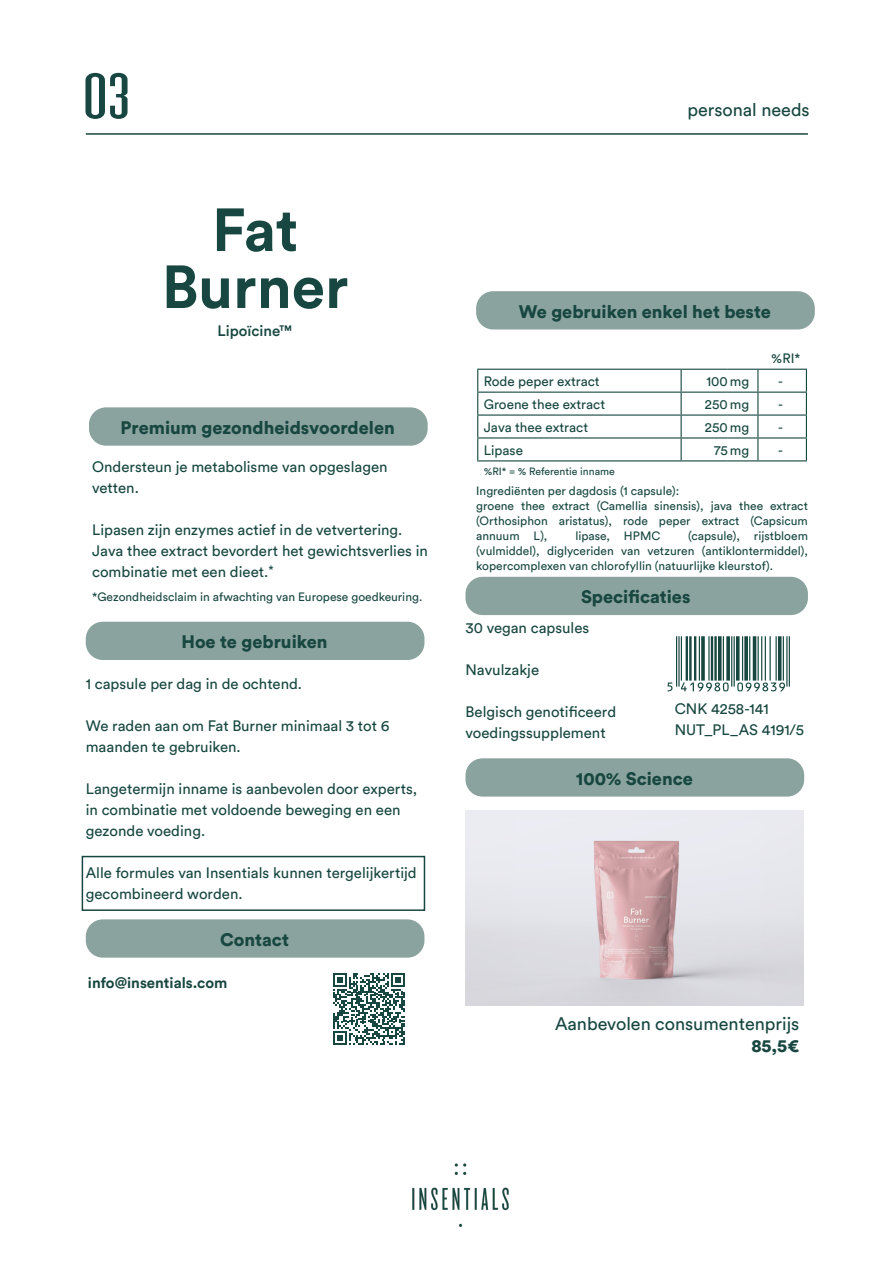
<style>
.page{position:relative;width:893px;height:1263px;background:#fff}
.page>*{position:absolute;margin:0;border:0;box-sizing:border-box;transform-origin:0 0}
.t1{font:67.5px "Knockout HTF26 Junior Flyweight";color:#174740;scale:1.52 1}
.t2{font:700 60px "Circular Std";color:#174740}
.t3{font:900 18px "Circular Std";color:#174740}
.t4{font:18px "Circular Std";color:#174740}
.t5{font:15px/21px "Circular Std";color:#174740}
.t6{font:700 15px "Circular Std";color:#174740}
.t7{font:500 15px "Circular Std";color:#174740}
.t8{font:13.5px "Circular Std";color:#174740}
.t9{font:12px/15px "Circular Std";color:#174740;text-align:justify}
.t10{font:10.5px "Circular Std";color:#174740}
</style>
<div class="page">
<div style="left:476px;top:291px;width:339px;height:38px;background:#8ba39f;border-radius:17px"></div>
<div style="left:465px;top:577px;width:343px;height:38px;background:#8ba39f;border-radius:17px"></div>
<div style="left:86px;top:919px;width:338px;height:39px;background:#8ba39f;border-radius:17px"></div>
<div style="left:89px;top:407px;width:339px;height:39px;background:#8ba39f;border-radius:17px"></div>
<div style="left:86px;top:622px;width:338px;height:38px;background:#8ba39f;border-radius:17px"></div>
<div style="left:465px;top:758px;width:339px;height:39px;background:#8ba39f;border-radius:17px"></div>
<img style="left:412px;top:1163px;width:97px;height:64px">
<hr style="left:86px;top:133px;width:722px;height:2px;background:#174740">
<img style="left:513px;top:818px;width:248px;height:179px">
<svg style="left:681px;top:370px;width:1px;height:90px"></svg>
<hr style="left:477px;top:369px;width:204px;height:1px;background:#174740">
<hr style="left:681px;top:369px;width:47px;height:1px;background:#174740">
<hr style="left:728px;top:369px;width:30px;height:1px;background:#174740">
<hr style="left:758px;top:369px;width:49px;height:1px;background:#174740">
<hr style="left:477px;top:392px;width:204px;height:1px;background:#174740">
<hr style="left:681px;top:392px;width:47px;height:1px;background:#174740">
<hr style="left:728px;top:392px;width:30px;height:1px;background:#174740">
<hr style="left:758px;top:392px;width:49px;height:1px;background:#174740">
<hr style="left:477px;top:414px;width:204px;height:2px;background:#174740">
<hr style="left:681px;top:414px;width:47px;height:2px;background:#174740">
<hr style="left:728px;top:414px;width:30px;height:2px;background:#174740">
<hr style="left:758px;top:414px;width:49px;height:2px;background:#174740">
<hr style="left:477px;top:437px;width:204px;height:1px;background:#174740">
<svg style="left:477px;top:370px;width:1px;height:90px"></svg>
<hr style="left:681px;top:437px;width:47px;height:1px;background:#174740">
<hr style="left:728px;top:437px;width:30px;height:1px;background:#174740">
<hr style="left:758px;top:437px;width:49px;height:1px;background:#174740">
<svg style="left:757px;top:370px;width:1px;height:90px"></svg>
<svg style="left:806px;top:370px;width:1px;height:90px"></svg>
<hr style="left:477px;top:460px;width:204px;height:1px;background:#174740">
<hr style="left:681px;top:460px;width:47px;height:1px;background:#174740">
<hr style="left:728px;top:460px;width:30px;height:1px;background:#174740">
<hr style="left:758px;top:460px;width:49px;height:1px;background:#174740">
<svg style="left:668px;top:636px;width:122px;height:55px"></svg>
<div style="left:82px;top:856px;width:343px;height:55px;border:2px solid #174740"></div>
<svg style="left:333px;top:973px;width:72px;height:71px"></svg>
<p class="t1" style="left:82px;top:64px;width:33px">03</p>
<p class="t2" style="left:212px;top:191px;width:88px">Fat</p>
<p class="t2" style="left:162px;top:248px;width:188px">Burner</p>
<p class="t7" style="left:217px;top:321px;width:76px">Lipoïcine™</p>
<p class="t3" style="left:121px;top:415px;width:276px">Premium gezondheidsvoordelen</p>
<p class="t5" style="left:92px;top:456px;width:297px">Ondersteun je metabolisme van opgeslagen vetten.</p>
<p class="t5" style="left:92px;top:519px;width:337px">Lipasen zijn enzymes actief in de vetvertering.<br>Java thee extract bevordert het gewichtsverlies in combinatie met een dieet.<sup>*</sup></p>
<p class="t9" style="left:92px;top:589px;width:332px">*Gezondheidsclaim in afwachting van Europese goedkeuring.</p>
<p class="t3" style="left:182px;top:630px;width:147px">Hoe te gebruiken</p>
<p class="t5" style="left:86px;top:673px;width:218px">1 capsule per dag in de ochtend.</p>
<p class="t5" style="left:86px;top:715px;width:305px">We raden aan om Fat Burner minimaal 3 tot 6 maanden te gebruiken.</p>
<p class="t5" style="left:86px;top:778px;width:333px">Langetermijn inname is aanbevolen door experts, in combinatie met voldoende beweging en een gezonde voeding.</p>
<p class="t5" style="left:86px;top:862px;width:332px">Alle formules van Insentials kunnen tergelijkertijd gecombineerd worden.</p>
<p class="t3" style="left:220px;top:927px;width:70px">Contact</p>
<p class="t6" style="left:88px;top:972px;width:141px">info@insentials.com</p>
<p class="t4" style="left:687px;top:99px;width:124px">personal needs</p>
<p class="t3" style="left:519px;top:299px;width:254px">We gebruiken enkel het beste</p>
<p class="t8" style="left:771px;top:350px;width:31px">%RI*</p>
<p class="t8" style="left:484px;top:373px;width:117px">Rode peper extract</p>
<p class="t8" style="left:706px;top:373px;width:44px">100 mg</p>
<p class="t8" style="left:778px;top:373px;width:6px">-</p>
<p class="t8" style="left:484px;top:396px;width:123px">Groene thee extract</p>
<p class="t8" style="left:705px;top:396px;width:46px">250 mg</p>
<p class="t8" style="left:778px;top:396px;width:6px">-</p>
<p class="t8" style="left:484px;top:419px;width:106px">Java thee extract</p>
<p class="t8" style="left:705px;top:419px;width:46px">250 mg</p>
<p class="t8" style="left:778px;top:419px;width:6px">-</p>
<p class="t8" style="left:484px;top:442px;width:41px">Lipase</p>
<p class="t8" style="left:714px;top:442px;width:37px">75 mg</p>
<p class="t8" style="left:778px;top:442px;width:6px">-</p>
<p class="t10" style="left:484px;top:465px;width:133px">%RI* = % Referentie inname</p>
<p class="t9" style="left:476px;top:483px;width:204px">Ingrediënten per dagdosis (1 capsule):</p>
<p class="t9" style="left:476px;top:498px;width:333px">groene thee extract (Camellia sinensis), java thee extract (Orthosiphon aristatus), rode peper extract (Capsicum annuum L),</p>
<p class="t9" style="left:476px;top:528px;width:333px;text-indent:212px">(capsule), rijstbloem (vulmiddel), diglyceriden van vetzuren (antiklontermiddel), kopercomplexen van chlorofyllin (natuurlijke kleurstof).</p>
<p class="t3" style="left:581px;top:585px;width:111px">Specificaties</p>
<p class="t5" style="left:465px;top:617px;width:125px">30 vegan capsules</p>
<p class="t5" style="left:465px;top:659px;width:75px">Navulzakje</p>
<p class="t5" style="left:465px;top:701px;width:152px">Belgisch genotificeerd</p>
<p class="t5" style="left:465px;top:722px;width:142px">voedingssupplement</p>
<p class="t9" style="left:575px;top:528px;width:86px">lipase, HPMC</p>
<p class="t5" style="left:675px;top:698px;width:95px">CNK 4258-141</p>
<p class="t5" style="left:675px;top:719px;width:131px">NUT_PL_AS 4191/5</p>
<p class="t3" style="left:576px;top:766px;width:119px">100% Science</p>
<p class="t4" style="left:555px;top:1013px;width:246px">Aanbevolen consumentenprijs</p>
<p class="t3" style="left:751px;top:1033px;width:50px">85,5€</p>
</div>
